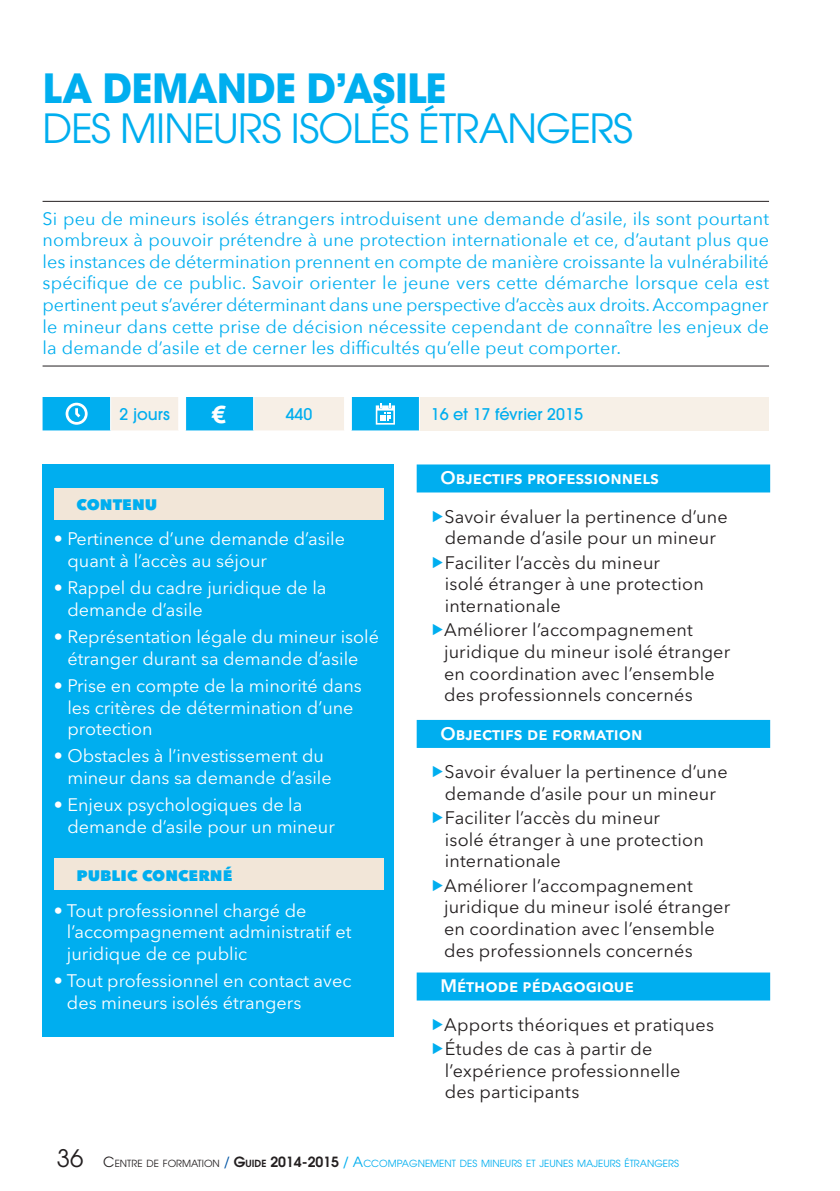
<style>
.page{position:relative;width:840px;height:1191px;background:#fff}
.page>*{position:absolute;margin:0;border:0;box-sizing:border-box;transform-origin:0 0}
.t1{font:40px "ITC Avant Garde Pro";letter-spacing:-.025em;color:#00aeef}
.t2{font:700 40px "ITC Avant Garde Pro";letter-spacing:-.025em;color:#00aeef}
.t3{font:700 24px "Avenir Next LT Pro";color:#fff}
.t4{font:18px/21.6px "Avenir Next LT Pro";letter-spacing:.01em;color:#231f20}
.t5{font:18px/21.6px "Avenir Next";letter-spacing:.01em;color:#00aeef;text-align:justify}
.t6{font:18px/21.6px "Avenir Next LT Pro";color:#fff}
.t7{font:600 18px "Avenir Next LT Pro";color:#fff}
.t8{font:800 18px "Avenir Next LT Pro";color:#00aeef}
.t9{font:500 16px "ITC Avant Garde Pro";color:#00aeef}
.t10{font:9.8px "ITC Avant Garde Pro";color:#00aeef}
.s1{font-size:24px;color:#231f20}
.s2{font-size:14px;color:#231f20}
.s3{color:#231f20}
.s4{font-size:14px;color:#0155a5}
.s5{font-weight:600;font-size:14px;color:#231f20}
.s6{font-weight:600;color:#231f20}
.s7{font-size:14px}
</style>
<div class="page">
<div style="left:419px;top:397px;width:349px;height:33px;background:#f7f0e7"></div>
<svg style="left:43px;top:397px;width:376px;height:33px;background:#7ccfec"></svg>
<hr style="left:43px;top:201px;width:725px;height:1px;background:#231f20">
<hr style="left:43px;top:365px;width:725px;height:1px;background:#231f20">
<div style="left:43px;top:464px;width:350px;height:572px;background:#00aeef"></div>
<div style="left:54px;top:488px;width:329px;height:31px;background:#f2e6d8"></div>
<div style="left:54px;top:858px;width:329px;height:31px;background:#f2e6d8"></div>
<div style="left:416px;top:464px;width:353px;height:28px;background:#00aeef"></div>
<div style="left:416px;top:720px;width:353px;height:28px;background:#00aeef"></div>
<div style="left:416px;top:972px;width:353px;height:28px;background:#00aeef"></div>
<h1 class="t2" style="left:43px;top:62px;width:405px">LA DEMANDE D’ASILE</h1>
<h1 class="t1" style="left:43px;top:104px;width:591px">DES MINEURS ISOLÉS ÉTRANGERS</h1>
<p class="t5" style="left:43px;top:207px;width:727px">Si peu de mineurs isolés étrangers introduisent une demande d’asile, ils sont pourtant nombreux à pouvoir prétendre à une protection internationale et ce, d’autant plus que les instances de détermination prennent en compte de manière croissante la vulnérabilité spécifique de ce public. Savoir orienter le jeune vers cette démarche lorsque cela est pertinent peut s’avérer déterminant dans une perspective d’accès aux droits. Accompagner le mineur dans cette prise de décision nécessite cependant de connaître les enjeux de la demande d’asile et de cerner les difficultés qu’elle peut comporter.</p>
<p class="t9" style="left:119px;top:403px;width:52px">2 jours</p>
<h2 class="t3" style="left:211px;top:400px;width:17px">€</h2>
<p class="t9" style="left:285px;top:403px;width:28px">440</p>
<p class="t9" style="left:430px;top:403px;width:153px">16 et 17 février 2015</p>
<p class="t8" style="left:77px;top:493px;width:82px">CONTENU</p>
<p class="t6" style="left:67px;top:528px;width:279px;text-indent:-14px">• Pertinence d’une demande d’asile quant à l’accès au séjour</p>
<p class="t6" style="left:67px;top:577px;width:260px;text-indent:-14px">• Rappel du cadre juridique de la demande d’asile</p>
<p class="t6" style="left:54px;top:626px;width:326px;text-align:center">• Représentation légale du mineur isolé étranger durant sa demande d’asile</p>
<p class="t6" style="left:67px;top:675px;width:296px;text-indent:-14px">• Prise en compte de la minorité dans les critères de détermination d’une protection</p>
<p class="t6" style="left:67px;top:745px;width:266px;text-indent:-14px">• Obstacles à l’investissement du mineur dans sa demande d’asile</p>
<p class="t6" style="left:67px;top:794px;width:269px;text-indent:-14px">• Enjeux psychologiques de la demande d’asile pour un mineur</p>
<p class="t8" style="left:77px;top:863px;width:157px">PUBLIC CONCERNÉ</p>
<p class="t6" style="left:67px;top:899px;width:286px;text-indent:-13px">• Tout professionnel chargé de l’accompagnement administratif et juridique de ce public</p>
<p class="t6" style="left:67px;top:970px;width:286px;text-indent:-13px">• Tout professionnel en contact avec des mineurs isolés étrangers</p>
<p class="t7" style="left:440px;top:467px;width:220px">Objectifs professionnels</p>
<p class="t4" style="left:444px;top:506px;width:285px">Savoir évaluer la pertinence d’une demande d’asile pour un mineur</p>
<p class="t4" style="left:444px;top:552px;width:260px">Faciliter l’accès du mineur isolé étranger à une protection internationale</p>
<p class="t4" style="left:444px;top:619px;width:287px">Améliorer l’accompagnement juridique du mineur isolé étranger en coordination avec l’ensemble des professionnels concernés</p>
<p class="t7" style="left:440px;top:722px;width:203px">Objectifs de formation</p>
<p class="t4" style="left:444px;top:761px;width:285px">Savoir évaluer la pertinence d’une demande d’asile pour un mineur</p>
<p class="t4" style="left:444px;top:807px;width:260px">Faciliter l’accès du mineur isolé étranger à une protection internationale</p>
<p class="t4" style="left:444px;top:874px;width:287px">Améliorer l’accompagnement juridique du mineur isolé étranger en coordination avec l’ensemble des professionnels concernés</p>
<p class="t7" style="left:440px;top:975px;width:195px">Méthode pédagogique</p>
<p class="t4" style="left:444px;top:1012px;width:271px;line-height:24.4px">Apports théoriques et pratiques<br>Études de cas à partir de</p>
<p class="t4" style="left:444px;top:1059px;width:237px">l’expérience professionnelle des participants</p>
<p class="t10" style="left:57px;top:1157px;width:623px"><span class="s1">36</span> <span class="s2">C</span><span class="s3">ENTRE DE FORMATION</span> <span class="s4">/</span> <span class="s5">G</span><span class="s6">uide</span> <span class="s5">2014-2015</span> <span class="s7">/ A</span>CCOMPAGNEMENT DES MINEURS ET JEUNES MAJEURS ÉTRANGERS</p>
</div>
